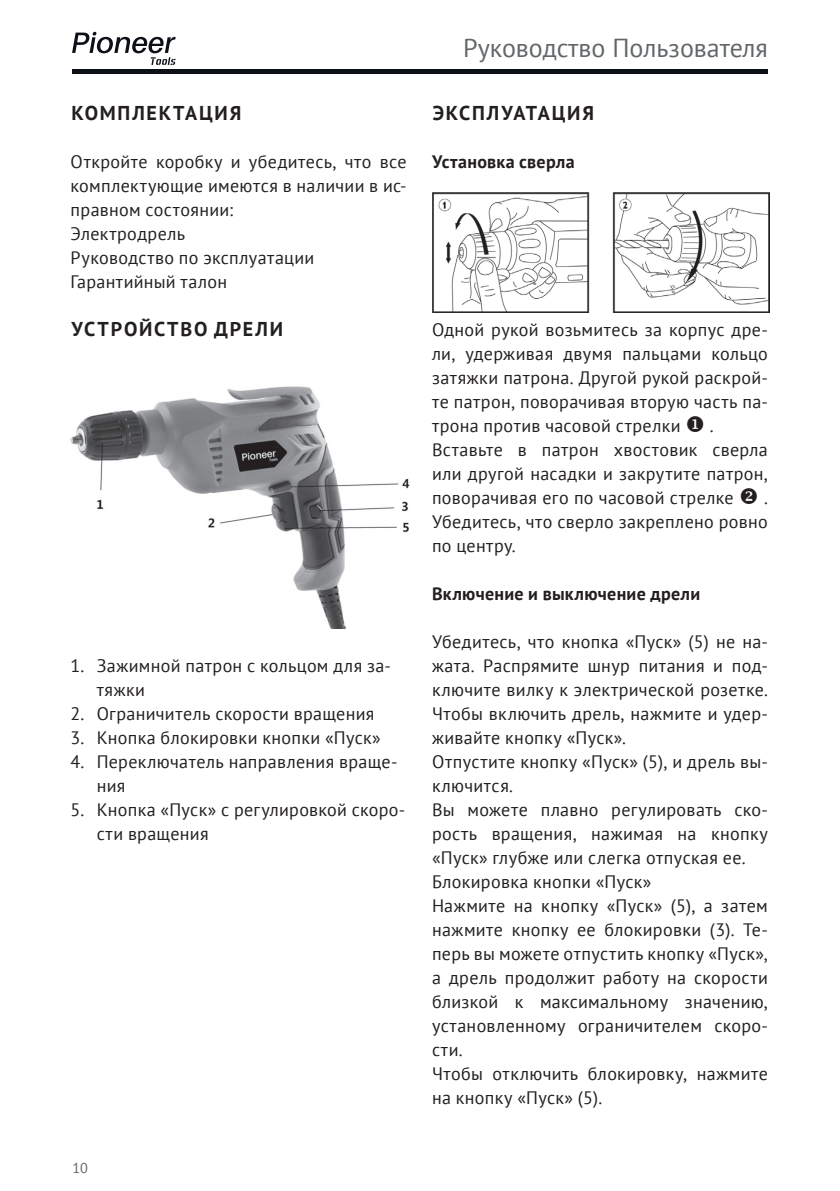
<style>
.page{position:relative;width:840px;height:1191px;background:#fff}
.page>*{position:absolute;margin:0;border:0;box-sizing:border-box;transform-origin:0 0}
.t1{font:26px "PT Sans";color:#626669}
.Заголовки{font:700 20px "PT Sans";letter-spacing:.085em;color:#231f20}
.Основной_текстовый_б{font:18px/24px "PT Sans";letter-spacing:.02em;color:#231f20;text-align:justify}
.Основной_текст_для_с{font:18px/24px "PT Sans";letter-spacing:.015em;color:#231f20}
.ПОДзагаловки{font:700 18px "PT Sans";letter-spacing:.015em;color:#231f20}
.t2{font:14.2px "PT Sans";color:#626669}
</style>
<div class="page">
<hr style="left:72px;top:69px;width:695px;height:4px;background:#0d1016">
<svg style="left:72px;top:32px;width:103px;height:33px"></svg>
<img style="left:71px;top:386px;width:338px;height:242px">
<img style="left:432px;top:192px;width:337px;height:120px">
<p class="Заголовки" style="left:71px;top:100px;width:171px">КОМПЛЕКТАЦИЯ</p>
<p class="Основной_текстовый_б" style="left:71px;top:149px;width:337px">Откройте коробку и убедитесь, что все комплектующие имеются в наличии в ис&shy;правном состоянии:</p>
<p class="Основной_текстовый_б" style="left:71px;top:221px;width:116px">Электродрель</p>
<p class="Основной_текстовый_б" style="left:71px;top:245px;width:245px">Руководство по эксплуатации</p>
<p class="Основной_текстовый_б" style="left:71px;top:269px;width:158px">Гарантийный талон</p>
<p class="Заголовки" style="left:71px;top:316px;width:213px">УСТРОЙСТВО ДРЕЛИ</p>
<p class="Основной_текст_для_с" style="left:97px;top:653px;width:295px;text-indent:-26px">1. Зажимной патрон с кольцом для за&shy;тяжки</p>
<p class="Основной_текст_для_с" style="left:71px;top:701px;width:305px">2. Ограничитель скорости вращения</p>
<p class="Основной_текст_для_с" style="left:71px;top:725px;width:311px">3. Кнопка блокировки кнопки «Пуск»</p>
<p class="Основной_текст_для_с" style="left:97px;top:749px;width:302px;text-indent:-26px">4. Переключатель направления враще&shy;ния</p>
<p class="Основной_текст_для_с" style="left:97px;top:797px;width:310px;text-indent:-26px">5. Кнопка «Пуск» с регулировкой скоро&shy;сти вращения</p>
<p class="t2" style="left:72px;top:1158px;width:17px">10</p>
<h1 class="t1" style="left:463px;top:31px;width:306px">Руководство Пользователя</h1>
<p class="Заголовки" style="left:432px;top:100px;width:163px">ЭКСПЛУАТАЦИЯ</p>
<p class="ПОДзагаловки" style="left:432px;top:150px;width:144px">Установка сверла</p>
<p class="Основной_текстовый_б" style="left:432px;top:317px;width:337px">Одной рукой возьмитесь за корпус дре&shy;ли, удерживая двумя пальцами кольцо затяжки патрона. Другой рукой раскрой&shy;те патрон, поворачивая вторую часть па&shy;трона против часовой стрелки ◆ .</p>
<p class="Основной_текстовый_б" style="left:432px;top:437px;width:337px">Вставьте в патрон хвостовик сверла или другой насадки и закрутите патрон, поворачивая его по часовой стрелке ❖ .<br>Убедитесь, что сверло закреплено ровно по центру.</p>
<p class="ПОДзагаловки" style="left:432px;top:582px;width:269px">Включение и выключение дрели</p>
<p class="Основной_текстовый_б" style="left:432px;top:629px;width:337px">Убедитесь, что кнопка «Пуск» (5) не на&shy;жата. Распрямите шнур питания и под&shy;ключите вилку к электрической розетке.<br>Чтобы включить дрель, нажмите и удер&shy;живайте кнопку «Пуск».</p>
<p class="Основной_текстовый_б" style="left:432px;top:749px;width:337px">Отпустите кнопку «Пуск» (5), и дрель вы&shy;ключится.</p>
<p class="Основной_текстовый_б" style="left:432px;top:797px;width:337px">Вы можете плавно регулировать ско&shy;рость вращения, нажимая на кнопку «Пуск» глубже или слегка отпуская ее.</p>
<p class="Основной_текстовый_б" style="left:432px;top:869px;width:221px">Блокировка кнопки «Пуск»</p>
<p class="Основной_текстовый_б" style="left:432px;top:893px;width:337px">Нажмите на кнопку «Пуск» (5), а затем нажмите кнопку ее блокировки (3). Те&shy;перь вы можете отпустить кнопку «Пуск», а дрель продолжит работу на скорости близкой к максимальному значению, установленному ограничителем скоро&shy;сти.</p>
<p class="Основной_текстовый_б" style="left:432px;top:1061px;width:337px">Чтобы отключить блокировку, нажмите на кнопку «Пуск» (5).</p>
</div>
